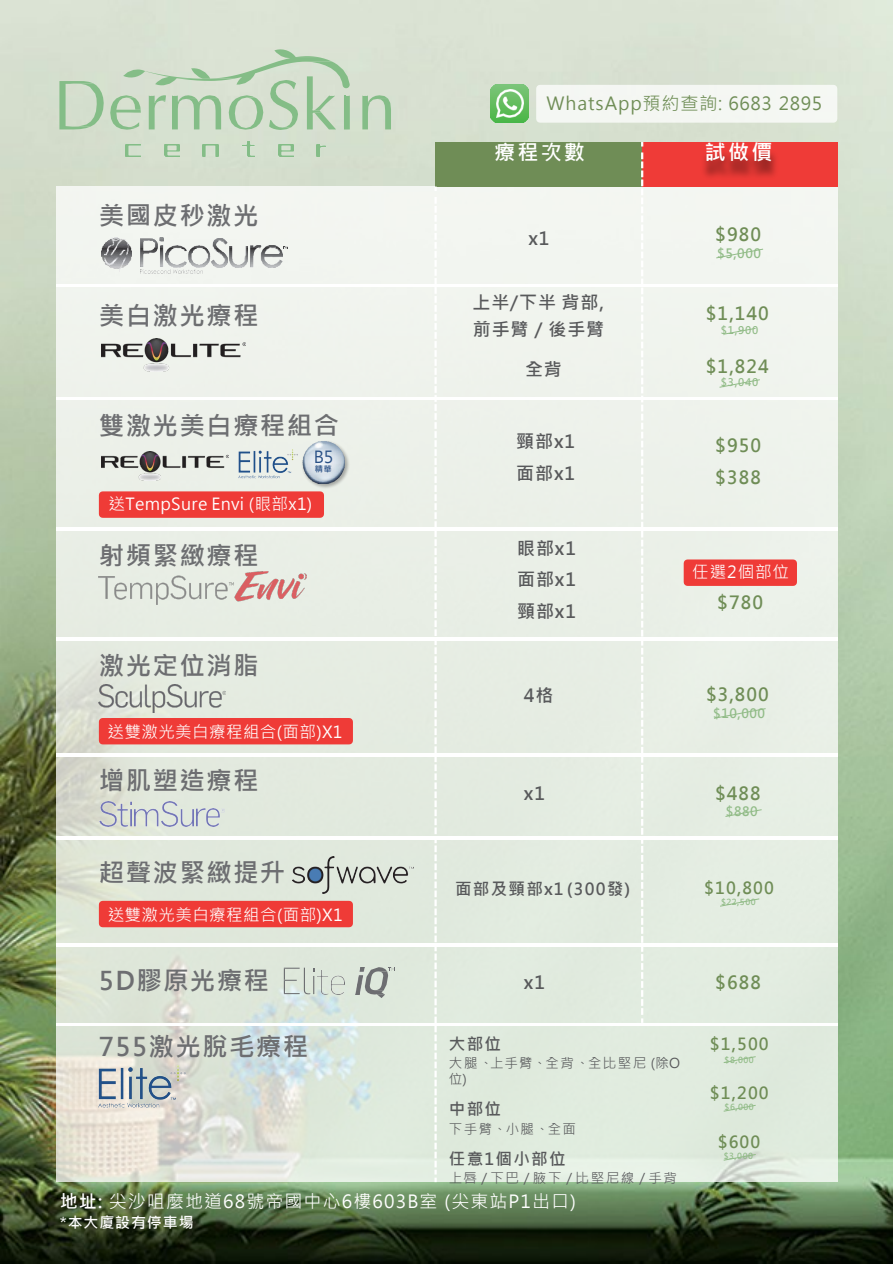
<style>
.page{position:relative;width:893px;height:1264px;background:#fff}
.page>*{position:absolute;margin:0;border:0;box-sizing:border-box;transform-origin:0 0}
.t1{font:700 25.5px "Microsoft Jheng Hei";letter-spacing:.05em;color:#6d6e71}
.t2{font:700 21px "Microsoft Jheng Hei";letter-spacing:.105em;color:#fff}
.t3{font:700 18px/31.7px "Microsoft Jheng Hei";letter-spacing:.05em;color:#58595b}
.t4{font:700 18px "Microsoft Jheng Hei";letter-spacing:.055em;color:#6f8d56}
.t5{font:18px "Microsoft Jheng Hei";letter-spacing:.06em;color:#fff}
.t6{font:18px "Microsoft Jheng Hei";letter-spacing:.045em;color:#6f8d56}
.t7{font:16.5px "Microsoft Jheng Hei";letter-spacing:.02em;color:#fff}
.t8{font:700 16.5px "Microsoft Jheng Hei";letter-spacing:.075em;color:#58595b}
.t9{font:700 16.5px "Microsoft Jheng Hei";letter-spacing:.065em;color:#6f8d56}
.t10{font:16.5px "Microsoft Jheng Hei";color:#284f85}
.t11{font:700 15px "Microsoft Jheng Hei";letter-spacing:.06em;color:#fff}
.t12{font:13.5px/16.2px "Microsoft Jheng Hei";letter-spacing:.105em;color:#58595b}
.t13{font:700 12.75px "Microsoft Jheng Hei";letter-spacing:.04em;color:#92bc88}
.t14{font:700 10.5px "Microsoft Jheng Hei";letter-spacing:.07em;color:#92bc88}
.t15{font:700 8.25px "Microsoft Jheng Hei";letter-spacing:.055em;color:#92bc88}
.t16{font:700 8.25px "Microsoft Jheng Hei";color:#284f85}
.s1{font-weight:700}
</style>
<div class="page">
<img style="left:0;top:0;width:892px;height:1263px">
<div style="left:56px;top:186px;width:781px;height:995px;background:#fff;opacity:.75"></div>
<img style="left:140px;top:238px;width:24px;height:29px">
<img style="left:166px;top:238px;width:61px;height:29px">
<img style="left:229px;top:246px;width:18px;height:21px">
<img style="left:250px;top:245px;width:32px;height:22px">
<svg style="left:282px;top:246px;width:6px;height:2px"></svg>
<img style="left:141px;top:270px;width:62px;height:4px">
<img style="left:102px;top:238px;width:29px;height:33px">
<img style="left:292px;top:856px;width:121px;height:37px">
<img style="left:99px;top:684px;width:126px;height:28px">
<img style="left:99px;top:571px;width:207px;height:33px">
<img style="left:99px;top:1065px;width:86px;height:43px">
<hr style="left:56px;top:284px;width:781px;height:3px;background:#fff">
<hr style="left:56px;top:396px;width:781px;height:3px;background:#fff">
<hr style="left:56px;top:527px;width:781px;height:3px;background:#fff">
<hr style="left:56px;top:637px;width:781px;height:3px;background:#fff">
<hr style="left:56px;top:753px;width:781px;height:3px;background:#fff">
<hr style="left:56px;top:836px;width:781px;height:3px;background:#fff">
<hr style="left:56px;top:942px;width:781px;height:3px;background:#fff">
<div style="left:435px;top:142px;width:207px;height:44px;background:#6f8d56"></div>
<div style="left:642px;top:142px;width:195px;height:44px;background:#ef3b37"></div>
<hr style="left:56px;top:1022px;width:781px;height:3px;background:#fff">
<svg style="left:434px;top:197px;width:2px;height:984px"></svg>
<svg style="left:641px;top:152px;width:2px;height:870px"></svg>
<img style="left:695px;top:152px;width:89px;height:36px">
<svg style="left:715px;top:249px;width:48px;height:9px"></svg>
<svg style="left:713px;top:708px;width:53px;height:10px"></svg>
<svg style="left:725px;top:809px;width:37px;height:7px"></svg>
<svg style="left:723px;top:328px;width:33px;height:6px"></svg>
<svg style="left:723px;top:1055px;width:33px;height:7px"></svg>
<svg style="left:723px;top:1104px;width:33px;height:7px"></svg>
<svg style="left:723px;top:1153px;width:33px;height:7px"></svg>
<img style="left:125px;top:145px;width:15px;height:12px">
<img style="left:164px;top:145px;width:15px;height:12px">
<img style="left:203px;top:145px;width:15px;height:12px">
<img style="left:242px;top:141px;width:13px;height:16px">
<img style="left:278px;top:145px;width:16px;height:12px">
<svg style="left:317px;top:145px;width:8px;height:12px"></svg>
<svg style="left:59px;top:81px;width:45px;height:48px;background:#b9d3b5"></svg>
<svg style="left:362px;top:95px;width:29px;height:34px"></svg>
<svg style="left:110px;top:49px;width:240px;height:81px;background:#c6d9c2"></svg>
<div style="left:536px;top:85px;width:301px;height:38px;background:#f4f7f3"></div>
<img style="left:490px;top:84px;width:39px;height:39px">
<img style="left:496px;top:89px;width:28px;height:28px">
<img style="left:102px;top:338px;width:143px;height:33px">
<img style="left:299px;top:438px;width:52px;height:52px">
<img style="left:302px;top:441px;width:43px;height:42px">
<img style="left:102px;top:451px;width:126px;height:29px">
<img style="left:238px;top:450px;width:60px;height:29px">
<svg style="left:719px;top:898px;width:40px;height:8px"></svg>
<div style="left:683px;top:559px;width:113px;height:26px;background:#ef3b37"></div>
<img style="left:100px;top:800px;width:31px;height:26px">
<img style="left:135px;top:800px;width:58px;height:26px">
<img style="left:196px;top:808px;width:29px;height:18px">
<svg style="left:719px;top:379px;width:41px;height:8px"></svg>
<div style="left:99px;top:491px;width:225px;height:26px;background:#ef3b37"></div>
<div style="left:99px;top:717px;width:254px;height:27px;background:#ef3b37"></div>
<div style="left:99px;top:900px;width:254px;height:27px;background:#ef3b37"></div>
<svg style="left:284px;top:967px;width:30px;height:27px"></svg>
<img style="left:317px;top:969px;width:27px;height:25px">
<img style="left:355px;top:967px;width:9px;height:26px">
<svg style="left:365px;top:966px;width:30px;height:31px"></svg>
<p class="t1" style="left:99px;top:199px;width:161px">美國皮秒激光</p>
<p class="t1" style="left:99px;top:299px;width:161px">美白激光療程</p>
<p class="t1" style="left:99px;top:409px;width:242px">雙激光美白療程組合</p>
<p class="t10" style="left:314px;top:446px;width:21px">B5</p>
<p class="t16" style="left:315px;top:463px;width:18px">精華</p>
<p class="t7" style="left:108px;top:493px;width:205px">送TempSure Envi (眼部x1)</p>
<p class="t1" style="left:99px;top:539px;width:161px">射頻緊緻療程</p>
<p class="t1" style="left:99px;top:649px;width:161px">激光定位消脂</p>
<p class="t7" style="left:108px;top:721px;width:236px">送雙激光美白療程組合(面部)X1</p>
<p class="t1" style="left:99px;top:764px;width:161px">增肌塑造療程</p>
<p class="t1" style="left:99px;top:856px;width:188px">超聲波緊緻提升</p>
<p class="t7" style="left:108px;top:904px;width:236px">送雙激光美白療程組合(面部)X1</p>
<p class="t1" style="left:99px;top:964px;width:172px">5D膠原光療程</p>
<p class="t1" style="left:99px;top:1030px;width:211px">755激光脫毛療程</p>
<p class="t6" style="left:546px;top:92px;width:277px">WhatsApp預約查詢: 6683 2895</p>
<p class="t2" style="left:494px;top:139px;width:92px">療程次數</p>
<p class="t2" style="left:705px;top:139px;width:69px">試做價</p>
<p class="t3" style="left:528px;top:222px;width:23px">x1</p>
<p class="t4" style="left:715px;top:223px;width:47px">$980</p>
<p class="t13" style="left:717px;top:245px;width:45px">$5,000</p>
<p class="t3" style="left:472px;top:288px;width:133px;line-height:27px">上半/下半背部,前手臂／後手臂</p>
<p class="t3" style="left:525px;top:354px;width:38px">全背</p>
<p class="t4" style="left:705px;top:355px;width:64px">$1,824</p>
<p class="t14" style="left:720px;top:376px;width:39px">$3,040</p>
<p class="t4" style="left:705px;top:302px;width:64px">$1,140</p>
<p class="t14" style="left:720px;top:323px;width:39px">$1,900</p>
<p class="t3" style="left:516px;top:425px;width:60px">頸部x1面部x1</p>
<p class="t4" style="left:715px;top:434px;width:47px">$950</p>
<p class="t4" style="left:715px;top:466px;width:47px">$388</p>
<p class="t3" style="left:517px;top:532px;width:60px;text-align:justify">眼部x1面部x1頸部x1</p>
<p class="t3" style="left:524px;top:679px;width:31px">4格</p>
<p class="t7" style="left:692px;top:562px;width:98px">任選2個部位</p>
<p class="t4" style="left:717px;top:590px;width:47px">$780</p>
<p class="t4" style="left:706px;top:683px;width:64px">$3,800</p>
<p class="t13" style="left:713px;top:704px;width:53px">$10,000</p>
<p class="t3" style="left:524px;top:777px;width:23px">x1</p>
<p class="t4" style="left:715px;top:781px;width:47px">$488</p>
<p class="t13" style="left:726px;top:803px;width:33px">$880</p>
<p class="t8" style="left:455px;top:878px;width:177px">面部及頸部x1 (300發)</p>
<p class="t9" style="left:704px;top:877px;width:71px">$10,800</p>
<p class="t15" style="left:721px;top:897px;width:36px">$22,500</p>
<p class="t3" style="left:524px;top:965px;width:23px">x1</p>
<p class="t4" style="left:715px;top:970px;width:47px">$688</p>
<p class="t8" style="left:449px;top:1032px;width:54px">大部位</p>
<p class="t12" style="left:449px;top:1054px;width:233px">大腿、上手臂、全背、全比堅尼 (除O位)</p>
<p class="t8" style="left:449px;top:1098px;width:54px">中部位</p>
<p class="t12" style="left:449px;top:1120px;width:129px">下手臂、小腿、全面</p>
<p class="t8" style="left:449px;top:1148px;width:118px">任意1個小部位</p>
<p class="t12" style="left:449px;top:1169px;width:229px">上唇/下巴/腋下/比堅尼線/手背</p>
<p class="t9" style="left:709px;top:1032px;width:60px">$1,500</p>
<p class="t15" style="left:724px;top:1054px;width:31px">$8,000</p>
<p class="t9" style="left:709px;top:1081px;width:60px">$1,200</p>
<p class="t15" style="left:724px;top:1101px;width:31px">$6,000</p>
<p class="t9" style="left:717px;top:1130px;width:44px">$600</p>
<p class="t15" style="left:723px;top:1150px;width:31px">$3,000</p>
<p class="t5" style="left:60px;top:1190px;width:517px"><span class="s1">地址:</span> 尖沙咀麼地道68號帝國中心6樓603B室 (尖東站P1出口)</p>
<p class="t11" style="left:60px;top:1213px;width:135px">*本大廈設有停車場</p>
</div>
